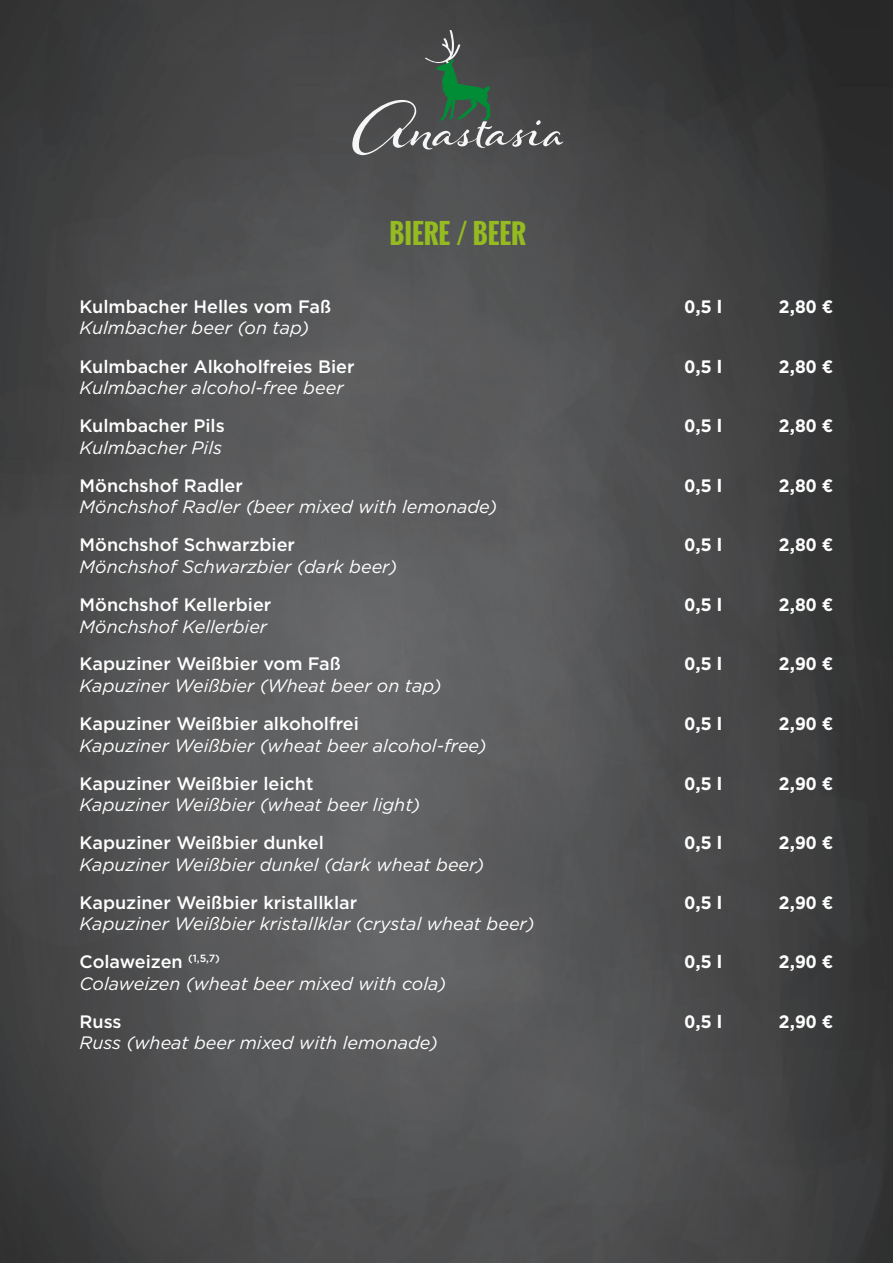
<style>
.page{position:relative;width:893px;height:1263px;background:#fff}
.page>*{position:absolute;margin:0;border:0;box-sizing:border-box;transform-origin:0 0}
.t1{font:700 27px "Oswald";color:#95bb20}
.t2{font:italic 18px/21.6px "Gotham";color:#fff}
.t3{font:500 18px "Gotham";color:#fff}
.t4{font:700 18px "Gotham";color:#fff}
.s1{font-weight:500;font-style:normal}
</style>
<div class="page">
<img style="left:0;top:0;width:893px;height:1263px">
<svg style="left:352px;top:30px;width:211px;height:125px;background:#4f5653"></svg>
<h1 class="t1" style="left:390px;top:213px;width:138px">BIERE / BEER</h1>
<p class="t3" style="left:80px;top:295px;width:253px">Kulmbacher Helles vom Faß</p>
<p class="t2" style="left:80px;top:317px;width:231px">Kulmbacher beer (on tap)</p>
<p class="t4" style="left:685px;top:295px;width:39px">0,5 l</p>
<p class="t4" style="left:779px;top:295px;width:55px">2,80 €</p>
<p class="t3" style="left:80px;top:355px;width:276px">Kulmbacher Alkoholfreies Bier</p>
<p class="t2" style="left:80px;top:376px;width:266px">Kulmbacher alcohol-free beer</p>
<p class="t4" style="left:685px;top:354px;width:39px">0,5 l</p>
<p class="t4" style="left:779px;top:354px;width:55px">2,80 €</p>
<p class="t3" style="left:80px;top:414px;width:147px">Kulmbacher Pils</p>
<p class="t2" style="left:80px;top:436px;width:144px">Kulmbacher Pils</p>
<p class="t4" style="left:685px;top:414px;width:39px">0,5 l</p>
<p class="t4" style="left:779px;top:414px;width:55px">2,80 €</p>
<p class="t3" style="left:80px;top:474px;width:165px">Mönchshof Radler</p>
<p class="t2" style="left:80px;top:496px;width:419px">Mönchshof Radler (beer mixed with lemonade)</p>
<p class="t4" style="left:685px;top:473px;width:39px">0,5 l</p>
<p class="t4" style="left:779px;top:473px;width:55px">2,80 €</p>
<p class="t3" style="left:80px;top:533px;width:217px">Mönchshof Schwarzbier</p>
<p class="t2" style="left:80px;top:555px;width:319px">Mönchshof Schwarzbier (dark beer)</p>
<p class="t4" style="left:685px;top:533px;width:39px">0,5 l</p>
<p class="t4" style="left:779px;top:533px;width:55px">2,80 €</p>
<p class="t3" style="left:80px;top:593px;width:193px">Mönchshof Kellerbier</p>
<p class="t2" style="left:80px;top:615px;width:189px">Mönchshof Kellerbier</p>
<p class="t4" style="left:685px;top:593px;width:39px">0,5 l</p>
<p class="t4" style="left:779px;top:593px;width:55px">2,80 €</p>
<p class="t3" style="left:80px;top:652px;width:263px">Kapuziner Weißbier vom Faß</p>
<p class="t2" style="left:80px;top:674px;width:364px">Kapuziner Weißbier (Wheat beer on tap)</p>
<p class="t4" style="left:685px;top:652px;width:39px">0,5 l</p>
<p class="t4" style="left:779px;top:652px;width:55px">2,90 €</p>
<p class="t3" style="left:80px;top:712px;width:281px">Kapuziner Weißbier alkoholfrei</p>
<p class="t2" style="left:80px;top:734px;width:408px">Kapuziner Weißbier (wheat beer alcohol-free)</p>
<p class="t4" style="left:685px;top:712px;width:39px">0,5 l</p>
<p class="t4" style="left:779px;top:712px;width:55px">2,90 €</p>
<p class="t3" style="left:80px;top:771px;width:235px">Kapuziner Weißbier leicht</p>
<p class="t2" style="left:80px;top:793px;width:342px">Kapuziner Weißbier (wheat beer light)</p>
<p class="t4" style="left:685px;top:771px;width:39px">0,5 l</p>
<p class="t4" style="left:779px;top:771px;width:55px">2,90 €</p>
<p class="t3" style="left:80px;top:831px;width:246px">Kapuziner Weißbier dunkel</p>
<p class="t2" style="left:80px;top:853px;width:406px">Kapuziner Weißbier dunkel (dark wheat beer)</p>
<p class="t4" style="left:685px;top:831px;width:39px">0,5 l</p>
<p class="t4" style="left:779px;top:831px;width:55px">2,90 €</p>
<p class="t3" style="left:80px;top:890px;width:279px">Kapuziner Weißbier kristallklar</p>
<p class="t2" style="left:80px;top:913px;width:457px">Kapuziner Weißbier kristallklar (crystal wheat beer)</p>
<p class="t4" style="left:685px;top:890px;width:39px">0,5 l</p>
<p class="t4" style="left:779px;top:890px;width:55px">2,90 €</p>
<p class="t2" style="left:80px;top:950px;width:368px"><span class="s1">Colaweizen</span> <sup>(1,5,7)<br></sup>Colaweizen (wheat beer mixed with cola)</p>
<p class="t4" style="left:685px;top:950px;width:39px">0,5 l</p>
<p class="t4" style="left:779px;top:950px;width:55px">2,90 €</p>
<p class="t3" style="left:80px;top:1009px;width:44px">Russ</p>
<p class="t2" style="left:80px;top:1032px;width:360px">Russ (wheat beer mixed with lemonade)</p>
<p class="t4" style="left:685px;top:1009px;width:39px">0,5 l</p>
<p class="t4" style="left:779px;top:1009px;width:55px">2,90 €</p>
</div>
